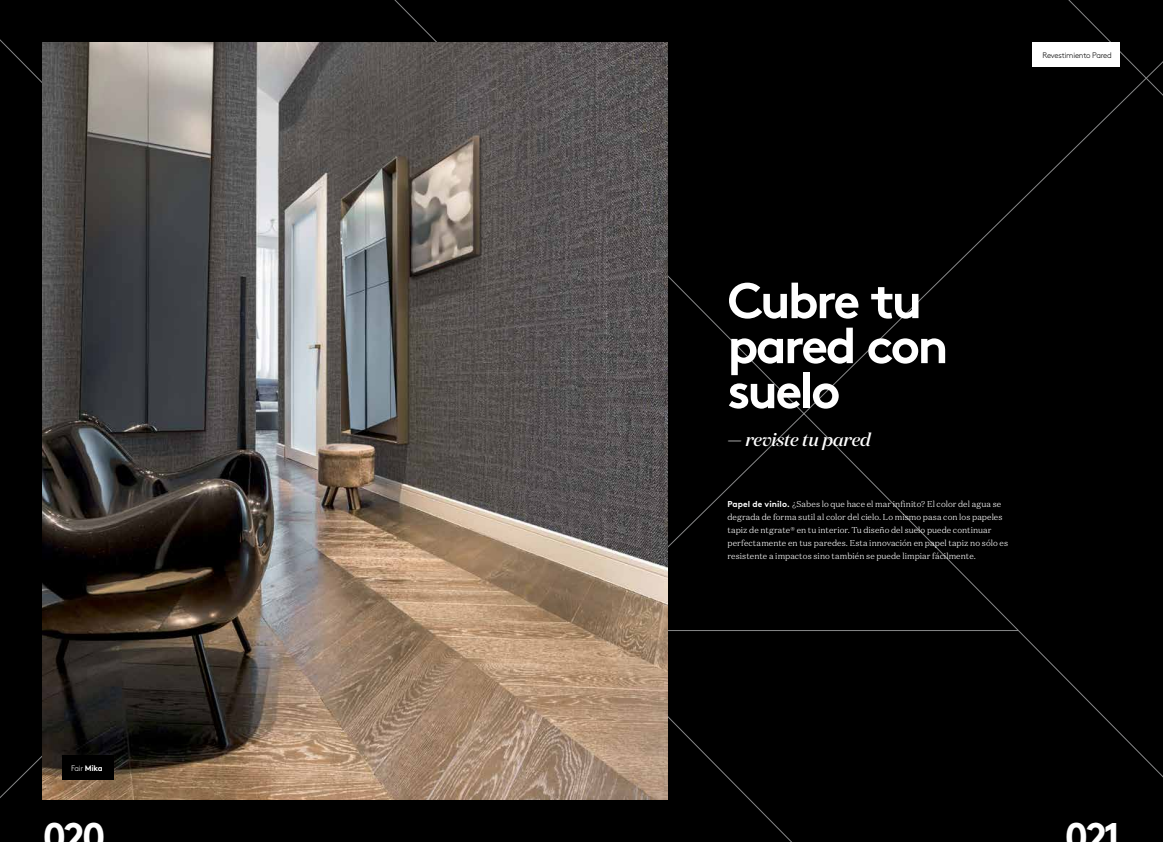
<style>
.page{position:relative;width:1163px;height:842px;background:#fff}
.page>*{position:absolute;margin:0;border:0;box-sizing:border-box;transform-origin:0 0}
.t1{font:700 50px/45px "Brown";letter-spacing:-.06em;color:#fff}
.t2{font:700 40px "Brown";letter-spacing:-.085em;color:#fff}
.t3{font:italic 500 18px "Domaine Disp";letter-spacing:-.005em;color:#fff}
.t4{font:300 8.5px/13px "Domaine Text";letter-spacing:.005em;color:#fff}
.t5{font:300 8px "Brown";letter-spacing:-.03em;color:#000}
.t6{font:300 8px "Brown";color:#fff}
.t7{font:700 8px "Brown";color:#fff}
.s1{font-weight:700}
.s2{font-family:"Brown";font-weight:700}
</style>
<div class="page">
<div style="left:0;top:0;width:1162px;height:842px;background:#000"></div>
<img style="left:43px;top:43px;width:624px;height:756px">
<div style="left:63px;top:755px;width:51px;height:25px;background:#000"></div>
<div style="left:1032px;top:43px;width:88px;height:24px;background:#fff"></div>
<p class="t7" style="left:85px;top:762px;width:19px">Mika</p>
<p class="t6" style="left:71px;top:762px;width:36px">Fair <span class="s1">Noah</span></p>
<h2 class="t2" style="left:43px;top:804px;width:65px">020</h2>
<p class="t5" style="left:1042px;top:49px;width:71px">Revestimiento Pared</p>
<h1 class="t1" style="left:727px;top:273px;width:222px">Cubre tu pared con suelo</h1>
<h3 class="t3" style="left:727px;top:429px;width:145px">— reviste tu pared</h3>
<p class="t4" style="left:727px;top:498px;width:282px"><span class="s2">Papel de vinilo.</span> ¿Sabes lo que hace el mar infinito? El color del agua se degrada de forma sutil al color del cielo. Lo mismo pasa con los papeles tapiz de ntgrate® en tu interior. Tu diseño del suelo puede continuar perfectamente en tus paredes. Esta innovación en papel tapiz no sólo es resistente a impactos sino también se puede limpiar fácilmente.</p>
<h2 class="t2" style="left:1064px;top:804px;width:57px">021</h2>
</div>
